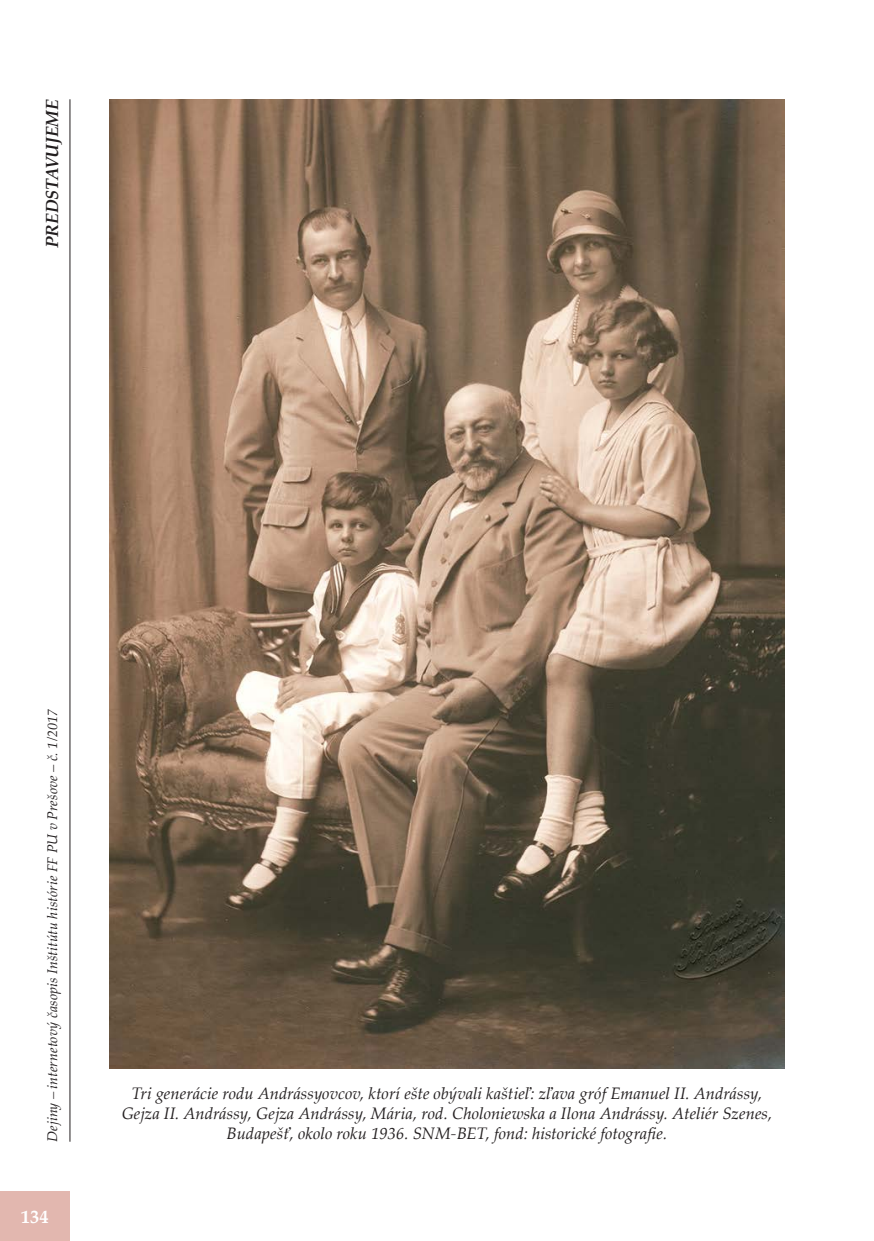
<style>
.page{position:relative;width:874px;height:1241px;background:#fff}
.page>*{position:absolute;margin:0;border:0;box-sizing:border-box;transform-origin:0 0}
.t1{font:700 18.38px "Palatino Linotype";color:#fff}
.t2{font:italic 700 17.5px "Palatino Linotype";color:#231f20}
.t3{font:italic 16.62px/19.9px "Palatino Linotype";color:#231f20;text-align:center}
.t4{font:italic 14px "Palatino Linotype";letter-spacing:.01em;color:#231f20}
</style>
<div class="page">
<div style="left:0;top:1191px;width:69px;height:49px;background:#e2b7af"></div>
<hr style="left:69px;top:99px;width:1px;height:1042px;background:#231f20">
<img style="left:109px;top:99px;width:675px;height:969px">
<p class="t2" style="left:40px;top:248px;width:150px;rotate:-90deg">PREDSTAVUJEME</p>
<p class="t4" style="left:42px;top:1141px;width:434px;rotate:-90deg">Dejiny – internetový časopis Inštitútu histórie FF PU v Prešove – č. 1/2017</p>
<p class="t1" style="left:21px;top:1203px;width:30px">134</p>
<p class="t3" style="left:122px;top:1082px;width:651px">Tri generácie rodu Andrássyovcov, ktorí ešte obývali kaštieľ: zľava gróf Emanuel II. Andrássy,<br>Gejza II. Andrássy, Gejza Andrássy, Mária, rod. Choloniewska a Ilona Andrássy. Ateliér Szenes,<br>Budapešť, okolo roku 1936. SNM-BET, fond: historické fotografie.</p>
</div>
